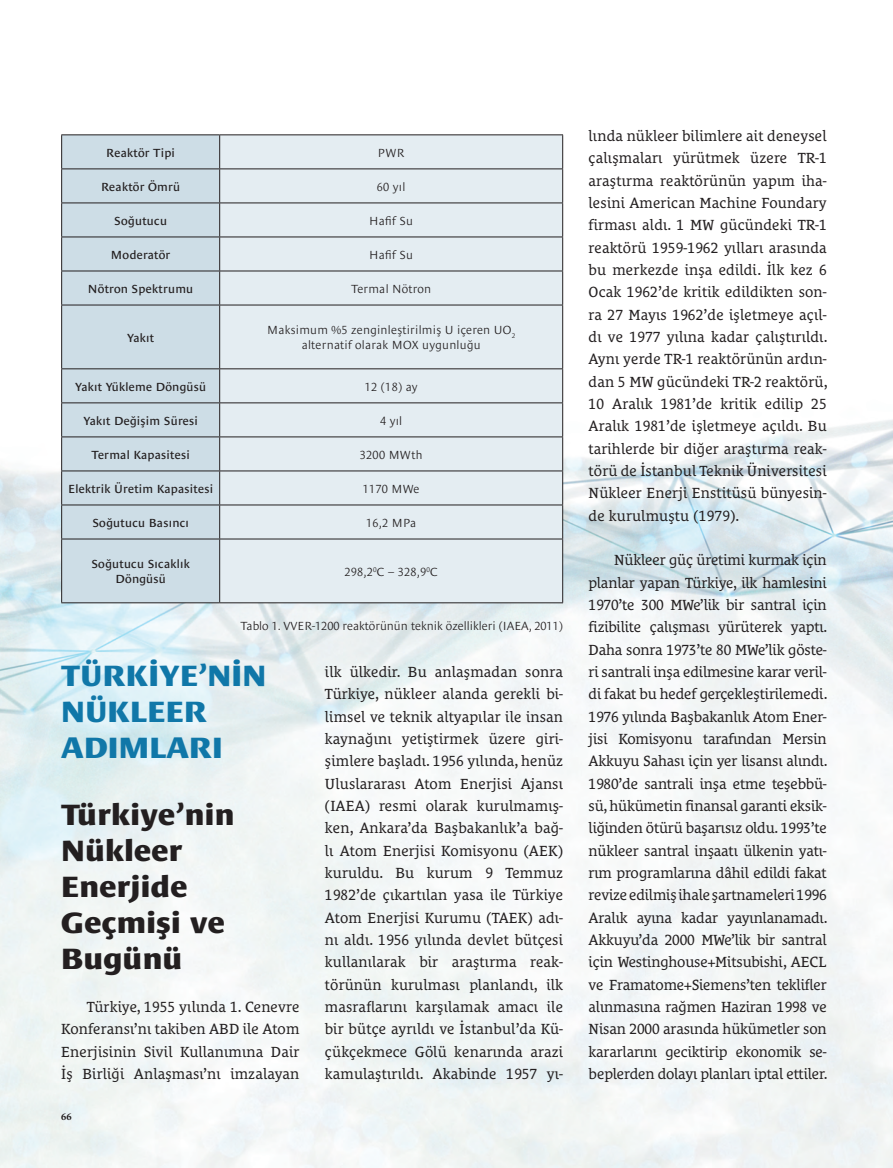
<style>
.page{position:relative;width:893px;height:1168px;background:#fff}
.page>*{position:absolute;margin:0;border:0;box-sizing:border-box;transform-origin:0 0}
.t1{font:700 expanded 30px/36px "Le Monde Sans Pro";letter-spacing:.01em;color:#231f20}
.t2{font:700 expanded 30px/36px "Le Monde Sans Pro";letter-spacing:.01em;color:#1077a8}
.t3{font:15px/22.4px "Le Monde Courrier Pro";letter-spacing:.01em;color:#231f20;text-align:justify}
.t4{font:12px/14.4px "Le Monde Sans Pro";letter-spacing:.02em;color:#231f20;text-align:center}
.t5{font:300 12px/14.4px "Le Monde Sans Pro";letter-spacing:.02em;color:#231f20;text-align:center}
.t6{font:300 12px "Le Monde Sans Pro";color:#231f20}
.t7{font:700 10.35px "Minion Pro";color:#231f20}
</style>
<div class="page">
<img style="left:0;top:134px;width:893px;height:1033px">
<div style="left:62px;top:135px;width:157px;height:467px;background:#cddde6"></div>
<svg style="left:220px;top:135px;width:342px;height:467px;background:#dde6eb"></svg>
<hr style="left:220px;top:134px;width:343px;height:1px;background:#231f20">
<hr style="left:562px;top:135px;width:1px;height:33px;background:#231f20">
<hr style="left:220px;top:168px;width:343px;height:1px;background:#231f20">
<hr style="left:562px;top:169px;width:1px;height:33px;background:#231f20">
<hr style="left:220px;top:202px;width:343px;height:1px;background:#231f20">
<hr style="left:562px;top:203px;width:1px;height:33px;background:#231f20">
<hr style="left:220px;top:236px;width:343px;height:1px;background:#231f20">
<hr style="left:562px;top:237px;width:1px;height:33px;background:#231f20">
<hr style="left:220px;top:270px;width:343px;height:1px;background:#231f20">
<hr style="left:562px;top:271px;width:1px;height:33px;background:#231f20">
<hr style="left:220px;top:304px;width:343px;height:1px;background:#231f20">
<hr style="left:562px;top:305px;width:1px;height:63px;background:#231f20">
<hr style="left:220px;top:368px;width:343px;height:1px;background:#231f20">
<hr style="left:562px;top:369px;width:1px;height:33px;background:#231f20">
<hr style="left:220px;top:402px;width:343px;height:1px;background:#231f20">
<hr style="left:562px;top:403px;width:1px;height:33px;background:#231f20">
<hr style="left:220px;top:436px;width:343px;height:1px;background:#231f20">
<hr style="left:562px;top:437px;width:1px;height:33px;background:#231f20">
<hr style="left:220px;top:470px;width:343px;height:1px;background:#231f20">
<hr style="left:562px;top:471px;width:1px;height:33px;background:#231f20">
<hr style="left:220px;top:504px;width:343px;height:1px;background:#231f20">
<hr style="left:562px;top:505px;width:1px;height:33px;background:#231f20">
<hr style="left:220px;top:538px;width:343px;height:1px;background:#231f20">
<hr style="left:562px;top:539px;width:1px;height:63px;background:#231f20">
<hr style="left:220px;top:602px;width:343px;height:1px;background:#231f20">
<hr style="left:61px;top:134px;width:159px;height:1px;background:#231f20">
<hr style="left:61px;top:135px;width:1px;height:33px;background:#231f20">
<hr style="left:219px;top:135px;width:1px;height:33px;background:#231f20">
<hr style="left:61px;top:168px;width:159px;height:1px;background:#231f20">
<hr style="left:61px;top:169px;width:1px;height:33px;background:#231f20">
<hr style="left:219px;top:169px;width:1px;height:33px;background:#231f20">
<hr style="left:61px;top:202px;width:159px;height:1px;background:#231f20">
<hr style="left:61px;top:203px;width:1px;height:33px;background:#231f20">
<hr style="left:219px;top:203px;width:1px;height:33px;background:#231f20">
<hr style="left:61px;top:236px;width:159px;height:1px;background:#231f20">
<hr style="left:61px;top:237px;width:1px;height:33px;background:#231f20">
<hr style="left:219px;top:237px;width:1px;height:33px;background:#231f20">
<hr style="left:61px;top:270px;width:159px;height:1px;background:#231f20">
<hr style="left:61px;top:271px;width:1px;height:33px;background:#231f20">
<hr style="left:219px;top:271px;width:1px;height:33px;background:#231f20">
<hr style="left:61px;top:304px;width:159px;height:1px;background:#231f20">
<hr style="left:61px;top:305px;width:1px;height:63px;background:#231f20">
<hr style="left:219px;top:305px;width:1px;height:63px;background:#231f20">
<hr style="left:61px;top:368px;width:159px;height:1px;background:#231f20">
<hr style="left:61px;top:369px;width:1px;height:33px;background:#231f20">
<hr style="left:219px;top:369px;width:1px;height:33px;background:#231f20">
<hr style="left:61px;top:402px;width:159px;height:1px;background:#231f20">
<hr style="left:61px;top:403px;width:1px;height:33px;background:#231f20">
<hr style="left:219px;top:403px;width:1px;height:33px;background:#231f20">
<hr style="left:61px;top:436px;width:159px;height:1px;background:#231f20">
<hr style="left:61px;top:437px;width:1px;height:33px;background:#231f20">
<hr style="left:219px;top:437px;width:1px;height:33px;background:#231f20">
<hr style="left:61px;top:470px;width:159px;height:1px;background:#231f20">
<hr style="left:61px;top:471px;width:1px;height:33px;background:#231f20">
<hr style="left:219px;top:471px;width:1px;height:33px;background:#231f20">
<hr style="left:61px;top:504px;width:159px;height:1px;background:#231f20">
<hr style="left:61px;top:505px;width:1px;height:33px;background:#231f20">
<hr style="left:219px;top:505px;width:1px;height:33px;background:#231f20">
<hr style="left:61px;top:538px;width:159px;height:1px;background:#231f20">
<hr style="left:61px;top:539px;width:1px;height:63px;background:#231f20">
<hr style="left:219px;top:539px;width:1px;height:63px;background:#231f20">
<hr style="left:61px;top:602px;width:159px;height:1px;background:#231f20">
<p class="t4" style="left:106px;top:144px;width:70px">Reaktör Tipi</p>
<p class="t5" style="left:378px;top:144px;width:28px">PWR</p>
<p class="t4" style="left:101px;top:178px;width:81px">Reaktör Ömrü</p>
<p class="t5" style="left:377px;top:178px;width:30px">60 yıl</p>
<p class="t4" style="left:114px;top:212px;width:54px">Soğutucu</p>
<p class="t5" style="left:369px;top:212px;width:45px">Hafif Su</p>
<p class="t4" style="left:111px;top:246px;width:61px">Moderatör</p>
<p class="t5" style="left:369px;top:246px;width:45px">Hafif Su</p>
<p class="t4" style="left:88px;top:280px;width:107px">Nötron Spektrumu</p>
<p class="t5" style="left:351px;top:280px;width:82px">Termal Nötron</p>
<p class="t4" style="left:127px;top:329px;width:29px">Yakıt</p>
<p class="t5" style="left:267px;top:322px;width:250px">Maksimum %5 zenginleştirilmiş U içeren UO<sub>2 </sub>alternatif olarak MOX uygunluğu</p>
<p class="t4" style="left:75px;top:378px;width:133px">Yakıt Yükleme Döngüsü</p>
<p class="t5" style="left:365px;top:378px;width:54px">12 (18) ay</p>
<p class="t4" style="left:83px;top:412px;width:116px">Yakıt Değişim Süresi</p>
<p class="t5" style="left:380px;top:412px;width:24px">4 yıl</p>
<p class="t4" style="left:92px;top:446px;width:100px">Termal Kapasitesi</p>
<p class="t5" style="left:360px;top:446px;width:64px">3200 MWth</p>
<p class="t4" style="left:68px;top:480px;width:146px">Elektrik Üretim Kapasitesi</p>
<p class="t5" style="left:363px;top:480px;width:58px">1170 MWe</p>
<p class="t4" style="left:92px;top:514px;width:98px">Soğutucu Basıncı</p>
<p class="t5" style="left:366px;top:514px;width:51px">16,2 MPa</p>
<p class="t4" style="left:91px;top:556px;width:100px">Soğutucu Sıcaklık<br>Döngüsü</p>
<p class="t5" style="left:344px;top:563px;width:95px">298,2<sup>0</sup>C – 328,9<sup>0</sup>C</p>
<p class="t6" style="left:240px;top:616px;width:324px">Tablo 1. VVER-1200 reaktörünün teknik özellikleri (IAEA, 2011)</p>
<h1 class="t2" style="left:61px;top:655px;width:207px">TÜRKİYE’NİN<br>NÜKLEER<br>ADIMLARI</h1>
<h1 class="t1" style="left:61px;top:793px;width:175px">Türkiye’nin<br>Nükleer<br>Enerjide<br>Geçmişi ve<br>Bugünü</h1>
<p class="t3" style="left:61px;top:993px;width:240px;text-indent:26px">Türkiye, 1955 yılında 1. Cenevre Konferansı’nı takiben ABD ile Atom Enerjisinin Sivil Kullanımına Dair İş Birliği Anlaşması’nı imzalayan</p>
<p class="t7" style="left:61px;top:1108px;width:12px">66</p>
<p class="t3" style="left:325px;top:659px;width:240px">ilk ülkedir. Bu anlaşmadan sonra Türkiye, nükleer alanda gerekli bi&shy;limsel ve teknik altyapılar ile insan kaynağını yetiştirmek üzere giri&shy;şimlere başladı. 1956 yılında, henüz Uluslararası Atom Enerjisi Ajansı (IAEA) resmi olarak kurulmamış&shy;ken, Ankara’da Başbakanlık’a bağ&shy;lı Atom Enerjisi Komisyonu (AEK) kuruldu. Bu kurum 9 Temmuz 1982’de çıkartılan yasa ile Türkiye Atom Enerjisi Kurumu (TAEK) adı&shy;nı aldı. 1956 yılında devlet bütçesi kullanılarak bir araştırma reak&shy;törünün kurulması planlandı, ilk masraflarını karşılamak amacı ile bir bütçe ayrıldı ve İstanbul’da Kü&shy;çükçekmece Gölü kenarında arazi kamulaştırıldı. Akabinde 1957 yı-</p>
<p class="t3" style="left:589px;top:123px;width:240px">lında nükleer bilimlere ait deneysel çalışmaları yürütmek üzere TR-1 araştırma reaktörünün yapım iha&shy;lesini American Machine Foundary firması aldı. 1 MW gücündeki TR-1 reaktörü 1959-1962 yılları arasında bu merkezde inşa edildi. İlk kez 6<br>Ocak 1962’de kritik edildikten son&shy;ra 27 Mayıs 1962’de işletmeye açıl&shy;dı ve 1977 yılına kadar çalıştırıldı.<br>Aynı yerde TR-1 reaktörünün ardın&shy;dan 5 MW gücündeki TR-2 reaktörü, 10 Aralık 1981’de kritik edilip 25<br>Aralık 1981’de işletmeye açıldı. Bu tarihlerde bir diğer araştırma reak&shy;törü de İstanbul Teknik Üniversitesi Nükleer Enerji Enstitüsü bünyesin&shy;de kurulmuştu (1979).</p>
<p class="t3" style="left:589px;top:547px;width:240px;text-indent:26px">Nükleer güç üretimi kurmak için planlar yapan Türkiye, ilk hamlesini 1970’te 300 MWe’lik bir santral için fizibilite çalışması yürüterek yaptı.<br>Daha sonra 1973’te 80 MWe’lik göste&shy;ri santrali inşa edilmesine karar veril&shy;di fakat bu hedef gerçekleştirilemedi.<br>1976 yılında Başbakanlık Atom Ener&shy;jisi Komisyonu tarafından Mersin Akkuyu Sahası için yer lisansı alındı.<br>1980’de santrali inşa etme teşebbü&shy;sü, hükümetin finansal garanti eksik&shy;liğinden ötürü başarısız oldu. 1993’te nükleer santral inşaatı ülkenin yatı&shy;rım programlarına dâhil edildi fakat revize edilmiş ihale şartnameleri 1996<br>Aralık ayına kadar yayınlanamadı.<br>Akkuyu’da 2000 MWe’lik bir santral için Westinghouse+Mitsubishi, AECL ve Framatome+Siemens’ten teklifler alınmasına rağmen Haziran 1998 ve Nisan 2000 arasında hükümetler son kararlarını geciktirip ekonomik se&shy;beplerden dolayı planları iptal ettiler.</p>
</div>
